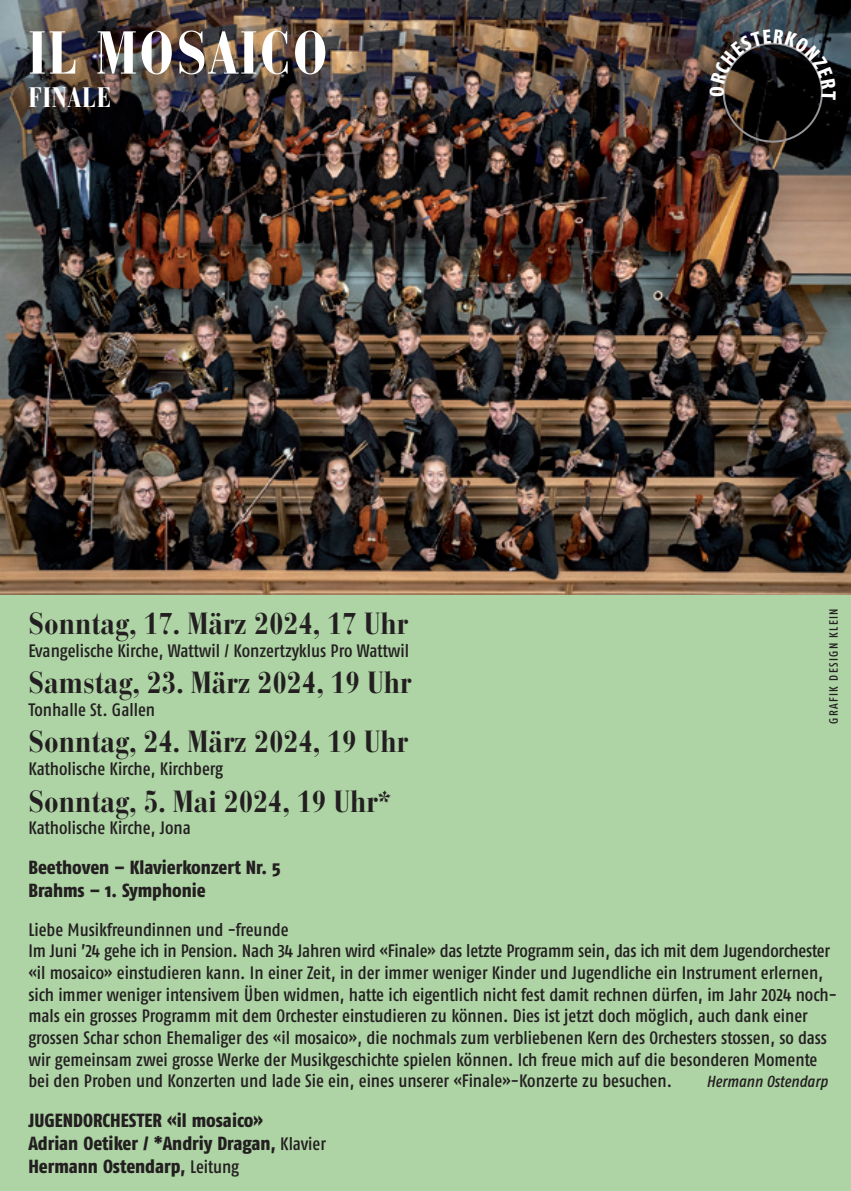
<style>
.page{position:relative;width:851px;height:1191px;background:#fff}
.page>*{position:absolute;margin:0;border:0;box-sizing:border-box;transform-origin:0 0}
.t1{font:700 condensed 60px "Bauer Bodoni Std";letter-spacing:.03em;color:#fff}
.t2{font:700 condensed 30.4px "Bauer Bodoni Std";color:#231f20}
.t3{font:700 condensed 28px "Bauer Bodoni Std";letter-spacing:.03em;color:#fff}
.t4{font:19px/22.8px "Fago Co Exb";color:#231f20}
.t5{font:18px/21.6px "Fago Co Med Lf";letter-spacing:-.005em;color:#231f20}
.t6{font:italic 16px "Fago Co Med Lf";letter-spacing:-.005em;color:#231f20}
.t7{font:12px "Fago Co Med Lf";letter-spacing:.11em;color:#231f20}
.s1{font-family:"Fago Co Med Lf";font-size:18px}
</style>
<div class="page">
<img style="left:0;top:0;width:850px;height:595px">
<div style="left:0;top:595px;width:850px;height:596px;background:#aed4a5"></div>
<svg style="left:709px;top:29px;width:126px;height:71px;background:#282727"></svg>
<h1 class="t1" style="left:28px;top:18px;width:301px">IL MOSAICO</h1>
<h3 class="t3" style="left:28px;top:81px;width:84px">FINALE</h3>
<p class="t7" style="left:826px;top:723px;width:117px;rotate:-90deg">GRAFIK DESIGN KLEIN</p>
<h2 class="t2" style="left:28px;top:605px;width:381px">Sonntag, 17. März 2024, 17 Uhr</h2>
<p class="t5" style="left:28px;top:639px;width:382px">Evangelische Kirche, Wattwil / Konzertzyklus Pro Wattwil</p>
<h2 class="t2" style="left:28px;top:665px;width:384px">Samstag, 23. März 2024, 19 Uhr</h2>
<p class="t5" style="left:28px;top:698px;width:128px">Tonhalle St. Gallen</p>
<h2 class="t2" style="left:28px;top:724px;width:381px">Sonntag, 24. März 2024, 19 Uhr</h2>
<p class="t5" style="left:28px;top:758px;width:196px">Katholische Kirche, Kirchberg</p>
<h2 class="t2" style="left:28px;top:783px;width:365px">Sonntag, 5. Mai 2024, 19 Uhr*</h2>
<p class="t5" style="left:28px;top:817px;width:164px">Katholische Kirche, Jona</p>
<p class="t4" style="left:28px;top:856px;width:254px">Beethoven – Klavierkonzert Nr. 5<br>Brahms – 1. Symphonie</p>
<p class="t5" style="left:28px;top:918px;width:810px">Liebe Musikfreundinnen und -freunde<br>Im Juni ’24 gehe ich in Pension. Nach 34 Jahren wird «Finale» das letzte Programm sein, das ich mit dem Jugendorchester «il mosaico» einstudieren kann. In einer Zeit, in der immer weniger Kinder und Jugendliche ein Instrument erlernen, sich immer weniger intensivem Üben widmen, hatte ich eigentlich nicht fest damit rechnen dürfen, im Jahr 2024 noch&shy;mals ein grosses Programm mit dem Orchester einstudieren zu können. Dies ist jetzt doch möglich, auch dank einer grossen Schar schon Ehemaliger des «il mosaico», die nochmals zum verbliebenen Kern des Orchesters stossen, so dass wir gemeinsam zwei grosse Werke der Musikgeschichte spielen können. Ich freue mich auf die besonderen Momente bei den Proben und Konzerten und lade Sie ein, eines unserer «Finale»-Konzerte zu besuchen.</p>
<p class="t6" style="left:706px;top:1072px;width:123px">Hermann Ostendarp</p>
<p class="t4" style="left:28px;top:1108px;width:299px">JUGENDORCHESTER «il mosaico»<br>Adrian Oetiker / *Andriy Dragan, <span class="s1">Klavier<br></span>Hermann Ostendarp, <span class="s1">Leitung</span></p>
</div>
